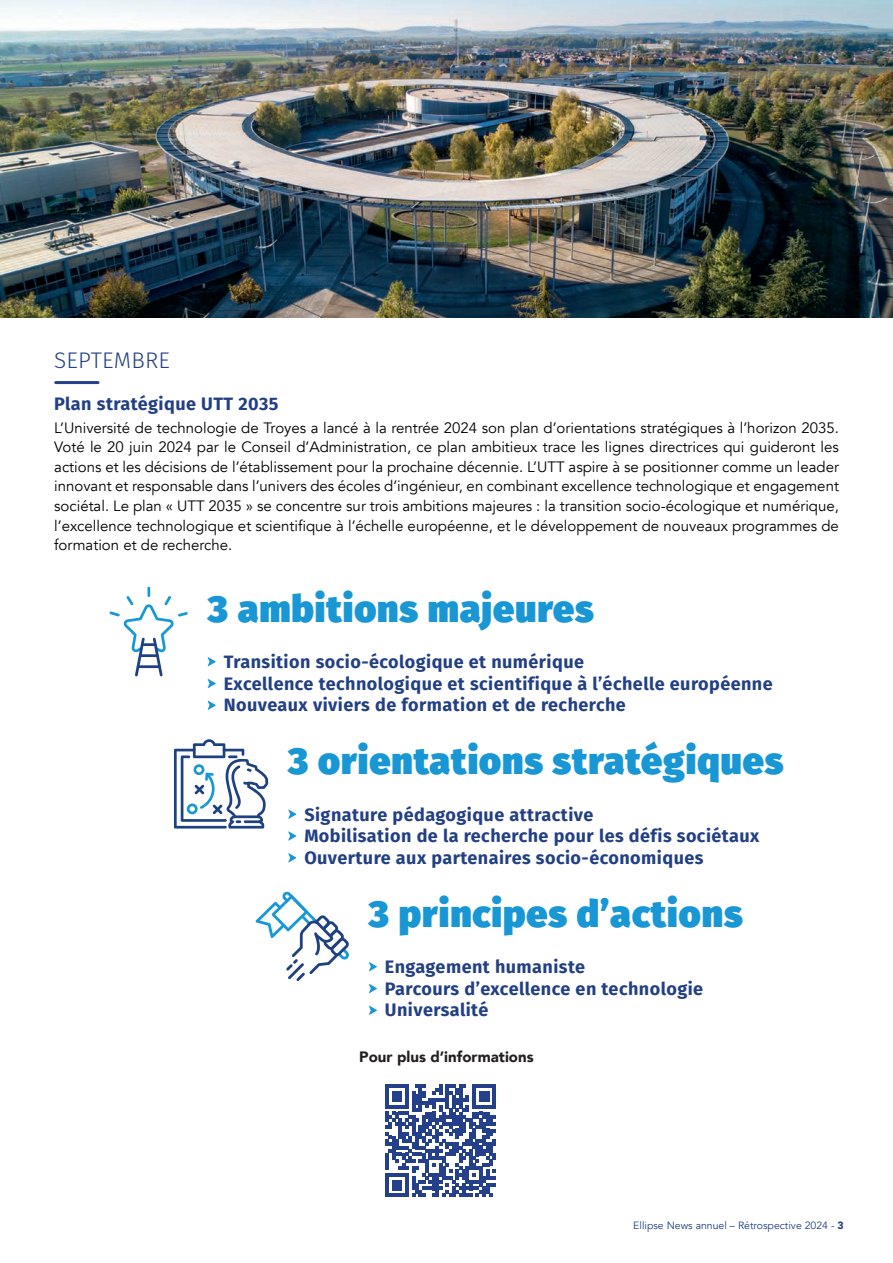
<style>
.page{position:relative;width:893px;height:1263px;background:#fff}
.page>*{position:absolute;margin:0;border:0;box-sizing:border-box;transform-origin:0 0}
.t1{font:900 37.5px "Fira Sans";letter-spacing:.025em;color:#1997d5}
.t2{font:300 22.5px "Fira Sans";letter-spacing:.01em;color:#224083}
.t3{font:700 18px/21.6px "Fira Sans";letter-spacing:.025em;color:#224083}
.t4{font:15px/19.5px "Avenir";color:#000;text-align:justify}
.t5{font:900 15px "Avenir";color:#231f20}
.t6{font:10.5px "Avenir";color:#1f4080}
.s1{font-weight:900}
</style>
<div class="page">
<hr style="left:56px;top:381px;width:42px;height:3px;background:#24418a">
<svg style="left:208px;top:657px;width:8px;height:9px"></svg>
<svg style="left:208px;top:679px;width:8px;height:9px"></svg>
<svg style="left:208px;top:700px;width:8px;height:10px"></svg>
<svg style="left:109px;top:587px;width:79px;height:89px"></svg>
<hr style="left:141px;top:643px;width:15px;height:3px;background:#1e4181">
<hr style="left:139px;top:654px;width:20px;height:3px;background:#1e4181">
<hr style="left:137px;top:665px;width:24px;height:3px;background:#1e4181">
<svg style="left:288px;top:809px;width:8px;height:10px"></svg>
<svg style="left:288px;top:831px;width:8px;height:10px"></svg>
<svg style="left:288px;top:853px;width:8px;height:9px"></svg>
<svg style="left:174px;top:739px;width:95px;height:89px"></svg>
<svg style="left:369px;top:962px;width:8px;height:9px"></svg>
<svg style="left:369px;top:984px;width:8px;height:9px"></svg>
<svg style="left:369px;top:1005px;width:8px;height:10px"></svg>
<svg style="left:256px;top:892px;width:93px;height:89px"></svg>
<svg style="left:385px;top:1084px;width:111px;height:113px"></svg>
<img style="left:0;top:0;width:893px;height:318px">
<h2 class="t2" style="left:54px;top:344px;width:117px">SEPTEMBRE</h2>
<p class="t3" style="left:54px;top:392px;width:226px">Plan stratégique UTT 2035</p>
<p class="t4" style="left:54px;top:418px;width:786px">L’Université de technologie de Troyes a lancé à la rentrée 2024 son plan d’orientations stratégiques à l’horizon 2035.<br>Voté le 20 juin 2024 par le Conseil d’Administration, ce plan ambitieux trace les lignes directrices qui guideront les actions et les décisions de l’établissement pour la prochaine décennie. L’UTT aspire à se positionner comme un leader innovant et responsable dans l’univers des écoles d’ingénieur, en combinant excellence technologique et engagement sociétal. Le plan « UTT 2035 » se concentre sur trois ambitions majeures : la transition socio-écologique et numérique, l’excellence technologique et scientifique à l’échelle européenne, et le développement de nouveaux programmes de formation et de recherche.</p>
<h1 class="t1" style="left:208px;top:574px;width:387px">3 ambitions majeures</h1>
<p class="t3" style="left:224px;top:650px;width:550px">Transition socio-écologique et numérique<br>Excellence technologique et scientifique à l’échelle européenne<br>Nouveaux viviers de formation et de recherche</p>
<h1 class="t1" style="left:288px;top:727px;width:497px">3 orientations stratégiques</h1>
<p class="t3" style="left:304px;top:802px;width:457px">Signature pédagogique attractive<br>Mobilisation de la recherche pour les défis sociétaux<br>Ouverture aux partenaires socio-économiques</p>
<h1 class="t1" style="left:369px;top:879px;width:375px">3 principes d’actions</h1>
<p class="t3" style="left:385px;top:955px;width:320px">Engagement humaniste<br>Parcours d’excellence en technologie<br>Universalité</p>
<p class="t5" style="left:359px;top:1043px;width:176px">Pour plus d’informations</p>
<p class="t6" style="left:633px;top:1219px;width:212px">Ellipse News annuel – Rétrospective 2024 - <span class="s1">3</span></p>
</div>
